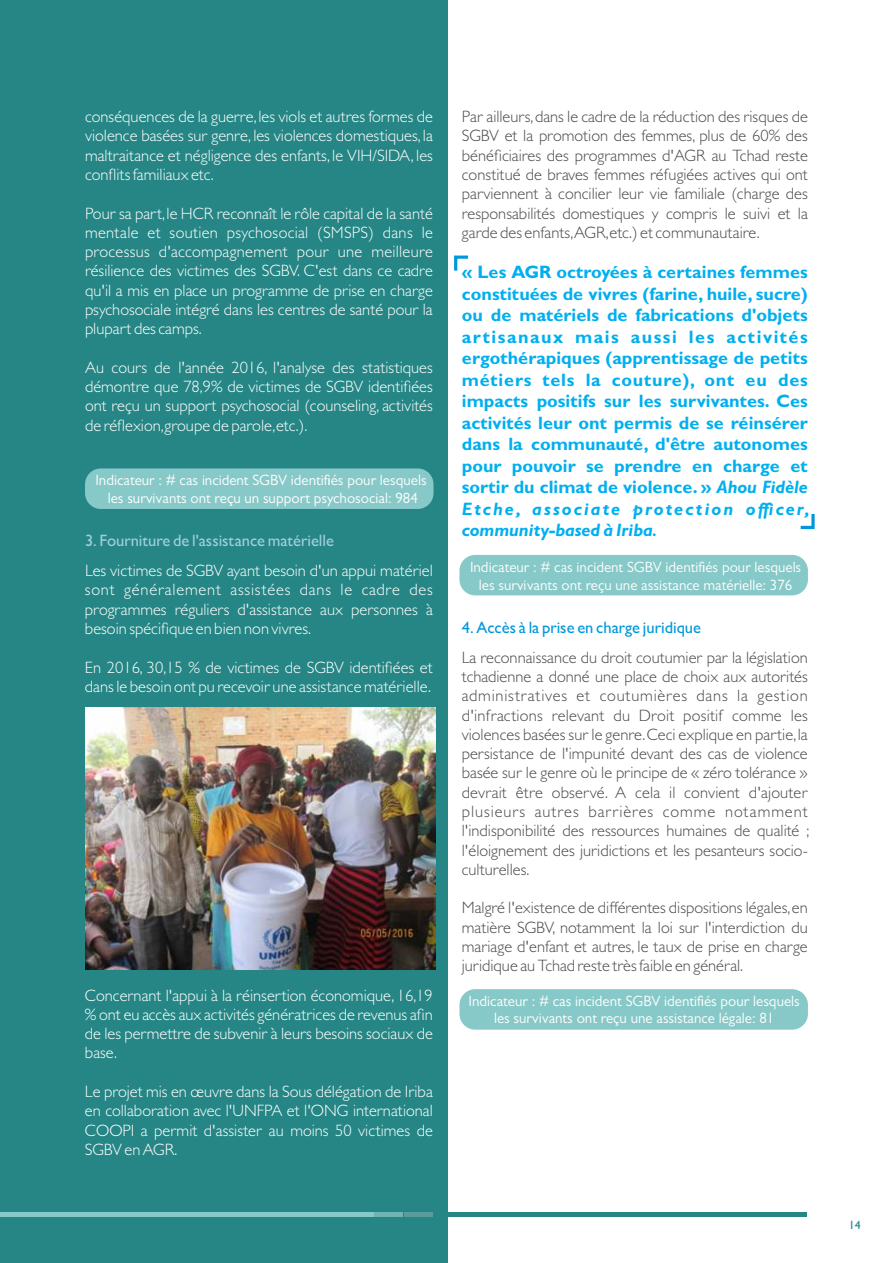
<style>
.page{position:relative;width:893px;height:1263px;background:#fff}
.page>*{position:absolute;margin:0;border:0;box-sizing:border-box;transform-origin:0 0}
.t1{font:700 18px/21.5px "Gill Sans MT Std";color:#00afef;text-align:justify}
.t2{font:300 16.5px/19.4px "Gill Sans MT Std";color:#fefefe;text-align:justify}
.t3{font:300 16.5px/19.4px "Gill Sans MT Std";color:#4b4b4d;text-align:justify}
.t4{font:500 16.5px "Gill Sans MT Std";color:#a1cde0}
.t5{font:500 16.5px "Gill Sans MT Std";color:#0098da}
.t6{font:15px/17.5px "Gill Sans MT Std";color:#fefefe;text-align:center}
.t7{font:500 12px "Gill Sans MT Std";color:#258685}
.s1{font-style:italic}
.s2{font-style:italic;font-size:16.5px}
</style>
<div class="page">
<div style="left:0;top:0;width:448px;height:1263px;background:#258685"></div>
<div style="left:85px;top:468px;width:348px;height:41px;background:#87c9c8;border-radius:16px"></div>
<img style="left:85px;top:708px;width:350px;height:261px">
<div style="left:459px;top:555px;width:349px;height:40px;background:#87c9c8;border-radius:16px"></div>
<div style="left:459px;top:989px;width:349px;height:41px;background:#87c9c8;border-radius:16px"></div>
<hr style="left:433px;top:1212px;width:374px;height:4px;background:#258685">
<hr style="left:404px;top:1212px;width:28px;height:4px;background:#5a9c9b">
<hr style="left:375px;top:1212px;width:28px;height:4px;background:#6db4b3">
<hr style="left:0;top:1212px;width:374px;height:4px;background:#87c9c8">
<svg style="left:454px;top:255px;width:15px;height:16px"></svg>
<svg style="left:800px;top:513px;width:15px;height:17px"></svg>
<p class="t2" style="left:85px;top:109px;width:349px">conséquences de la guerre,les viols et autres formes de violence basées sur genre, les violences domestiques, la maltraitance et négligence des enfants, le VIH/SIDA, les conflits familiaux etc.</p>
<p class="t2" style="left:85px;top:206px;width:349px">Pour sa part,le HCR reconnaît le rôle capital de la santé mentale et soutien psychosocial (SMSPS) dans le processus d'accompagnement pour une meilleure résilience des victimes des SGBV. C'est dans ce cadre qu'il a mis en place un programme de prise en charge psychosociale intégré dans les centres de santé pour la plupart des camps.</p>
<p class="t2" style="left:85px;top:360px;width:349px">Au cours de l'année 2016, l'analyse des statistiques démontre que 78,9% de victimes de SGBV identifiées ont reçu un support psychosocial (counseling, activités de réflexion,groupe de parole,etc.).</p>
<p class="t6" style="left:95px;top:474px;width:333px">Indicateur : # cas incident SGBV identifiés pour lesquels les survivants ont reçu un support psychosocial: 984</p>
<p class="t4" style="left:85px;top:535px;width:251px">3. Fourniture de l'assistance matérielle</p>
<p class="t2" style="left:85px;top:563px;width:349px">Les victimes de SGBV ayant besoin d'un appui matériel sont généralement assistées dans le cadre des programmes réguliers d'assistance aux personnes à besoin spécifique en bien non vivres.</p>
<p class="t2" style="left:85px;top:660px;width:349px">En 2016, 30,15 % de victimes de SGBV identifiées et dans le besoin ont pu recevoir une assistance matérielle.</p>
<p class="t2" style="left:85px;top:988px;width:349px">Concernant l'appui à la réinsertion économique, 16,19 % ont eu accès aux activités génératrices de revenus afin de les permettre de subvenir à leurs besoins sociaux de base.</p>
<p class="t2" style="left:85px;top:1084px;width:349px">Le projet mis en œuvre dans la Sous délégation de Iriba en collaboration avec l'UNFPA et l'ONG international COOPI a permit d'assister au moins 50 victimes de SGBV en AGR.</p>
<p class="t3" style="left:462px;top:109px;width:348px">Par ailleurs,dans le cadre de la réduction des risques de SGBV et la promotion des femmes, plus de 60% des bénéficiaires des programmes d'AGR au Tchad reste constitué de braves femmes réfugiées actives qui ont parviennent à concilier leur vie familiale (charge des responsabilités domestiques y compris le suivi et la garde des enfants,AGR,etc.) et communautaire.</p>
<p class="t1" style="left:462px;top:264px;width:349px">« Les AGR octroyées à certaines femmes constituées de vivres (farine, huile, sucre) ou de matériels de fabrications d'objets artisanaux mais aussi les activités ergothérapiques (apprentissage de petits métiers tels la couture), ont eu des impacts positifs sur les survivantes. Ces activités leur ont permis de se réinsérer dans la communauté, d'être autonomes pour pouvoir se prendre en charge et sortir du climat de violence. » <span class="s1">Ahou Fidèle Etche, associate protection officer, community-based à Iriba</span><span class="s2">.</span></p>
<p class="t6" style="left:470px;top:560px;width:333px">Indicateur : # cas incident SGBV identifiés pour lesquels les survivants ont reçu une assistance matérielle: 376</p>
<p class="t5" style="left:462px;top:622px;width:241px">4. Accès à la prise en charge juridique</p>
<p class="t3" style="left:462px;top:650px;width:349px">La reconnaissance du droit coutumier par la législation tchadienne a donné une place de choix aux autorités administratives et coutumières dans la gestion d'infractions relevant du Droit positif comme les violences basées sur le genre.Ceci explique en partie,la persistance de l'impunité devant des cas de violence basée sur le genre où le principe de « zéro tolérance » devrait être observé. A cela il convient d'ajouter plusieurs autres barrières comme notamment l'indisponibilité des ressources humaines de qualité ; l'éloignement des juridictions et les pesanteurs socio&shy;culturelles.</p>
<p class="t3" style="left:462px;top:901px;width:348px">Malgré l'existence de différentes dispositions légales,en matière SGBV, notamment la loi sur l'interdiction du mariage d'enfant et autres, le taux de prise en charge juridique au Tchad reste très faible en général.</p>
<p class="t6" style="left:469px;top:994px;width:333px">Indicateur : # cas incident SGBV identifiés pour lesquels les survivants ont reçu une assistance légale: 81</p>
<p class="t7" style="left:849px;top:1221px;width:13px">14</p>
</div>
